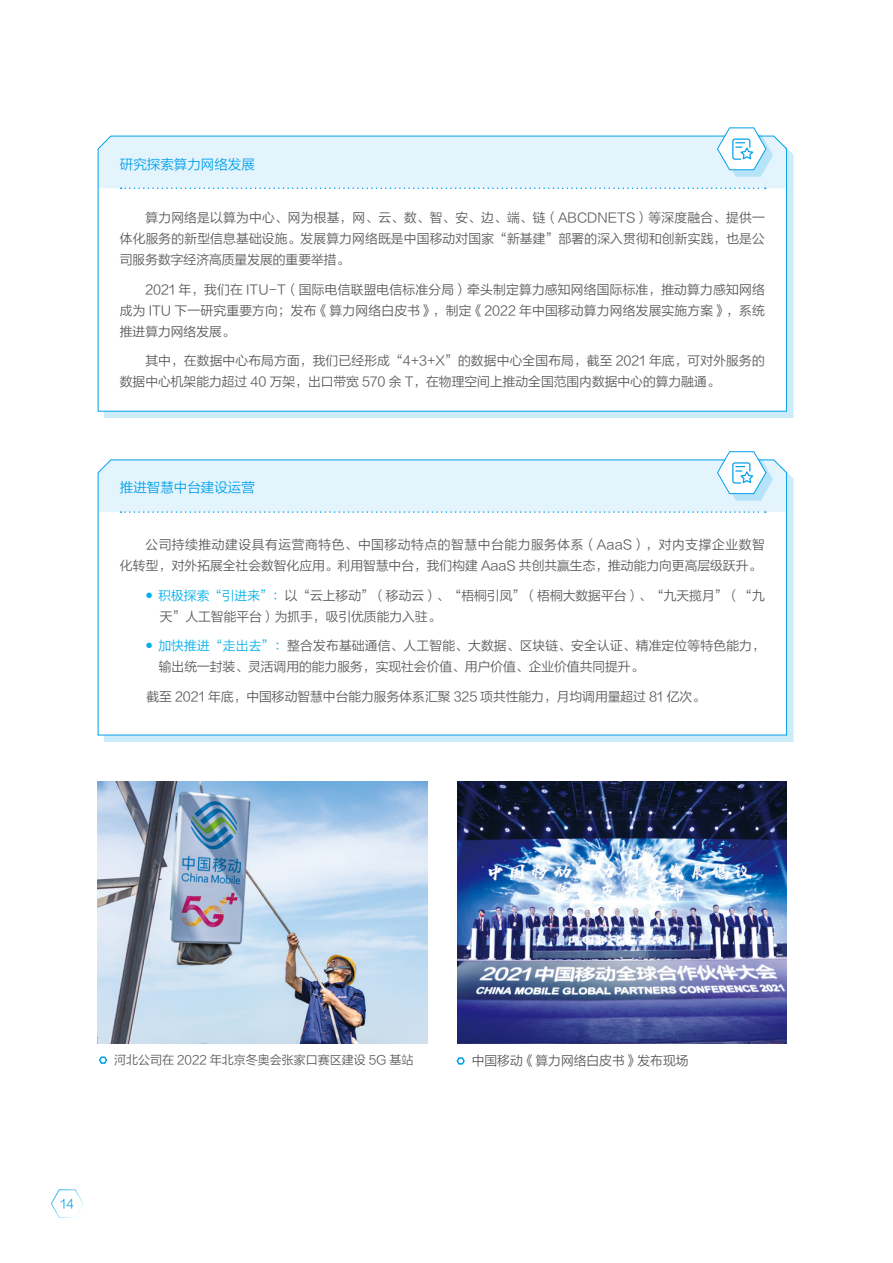
<style>
.page{position:relative;width:893px;height:1263px;background:#fff}
.page>*{position:absolute;margin:0;border:0;box-sizing:border-box;transform-origin:0 0}
.t1{font:13.5px "FZLTXIHK GBK1 0";color:#00a0e9}
.t2{font:12.75px/21px "FZLTXIHK GBK1 0";color:#595757}
.t3{font:12.75px/21px "FZLTXIHK GBK1 0";letter-spacing:.02em;color:#595757;text-align:right}
.t4{font:12px "FZLTXIHK GBK1 0";color:#595757}
.t5{font:12px "FZLTXIHK GBK1 0";color:#00a0e9}
.s1{font-size:7.5px;color:#00afec}
.s2{color:#00afec}
</style>
<div class="page">
<svg style="left:50px;top:1189px;width:34px;height:29px"></svg>
<div style="left:104px;top:142px;width:689px;height:276px;background:#00a0e9;opacity:.2"></div>
<svg style="left:97px;top:142px;width:690px;height:270px"></svg>
<svg style="left:98px;top:127px;width:688px;height:62px"></svg>
<div style="left:104px;top:466px;width:689px;height:276px;background:#00a0e9;opacity:.2"></div>
<svg style="left:97px;top:466px;width:690px;height:270px"></svg>
<svg style="left:98px;top:451px;width:688px;height:62px"></svg>
<svg style="left:456px;top:1057px;width:9px;height:8px"></svg>
<img style="left:98px;top:782px;width:329px;height:261px">
<img style="left:457px;top:782px;width:330px;height:261px">
<svg style="left:98px;top:1056px;width:10px;height:8px"></svg>
<p class="t1" style="left:120px;top:157px;width:136px">研究探索算力网络发展</p>
<p class="t2" style="left:120px;top:208px;width:647px;text-align:justify;text-indent:26px">算力网络是以算为中心、网为根基，网、云、数、智、安、边、端、链（ABCDNETS）等深度融合、提供一体化服务的新型信息基础设施。发展算力网络既是中国移动对国家“新基建”部署的深入贯彻和创新实践，也是公司服务数字经济高质量发展的重要举措。</p>
<p class="t2" style="left:120px;top:279px;width:646px;text-align:justify;text-indent:26px">2021 年，我们在 ITU-T（国际电信联盟电信标准分局）牵头制定算力感知网络国际标准，推动算力感知网络成为 ITU 下一研究重要方向；发布《算力网络白皮书》，制定《2022 年中国移动算力网络发展实施方案》，系统推进算力网络发展。</p>
<p class="t2" style="left:120px;top:351px;width:646px;text-indent:26px">其中，在数据中心布局方面，我们已经形成“4+3+X”的数据中心全国布局，截至 2021 年底，可对外服务的数据中心机架能力超过 40 万架，出口带宽 570 余 T，在物理空间上推动全国范围内数据中心的算力融通。</p>
<p class="t1" style="left:120px;top:480px;width:136px">推进智慧中台建设运营</p>
<p class="t3" style="left:120px;top:535px;width:646px">公司持续推动建设具有运营商特色、中国移动特点的智慧中台能力服务体系（AaaS），对内支撑企业数智<br>化转型，对外拓展全社会数智化应用。利用智慧中台，我们构建 AaaS 共创共赢生态，推动能力向更高层级跃升。</p>
<p class="t2" style="left:160px;top:585px;width:606px;text-indent:-15px"><span class="s1">●</span> <span class="s2">积极探索“引进来”：</span>以“云上移动”（移动云）、“梧桐引凤”（梧桐大数据平台）、“九天揽月”（“九天”人工智能平台）为抓手，吸引优质能力入驻。</p>
<p class="t2" style="left:159px;top:636px;width:607px;text-indent:-14px"><span class="s1">●</span> <span class="s2">加快推进“走出去”：</span>整合发布基础通信、人工智能、大数据、区块链、安全认证、精准定位等特色能力，输出统一封装、灵活调用的能力服务，实现社会价值、用户价值、企业价值共同提升。</p>
<p class="t2" style="left:146px;top:686px;width:560px">截至 2021 年底，中国移动智慧中台能力服务体系汇聚 325 项共性能力，月均调用量超过 81 亿次。</p>
<p class="t4" style="left:114px;top:1054px;width:301px">河北公司在 2022 年北京冬奥会张家口赛区建设 5G 基站</p>
<p class="t2" style="left:472px;top:1050px;width:218px">中国移动《算力网络白皮书》发布现场</p>
<p class="t5" style="left:61px;top:1197px;width:15px">14</p>
</div>
